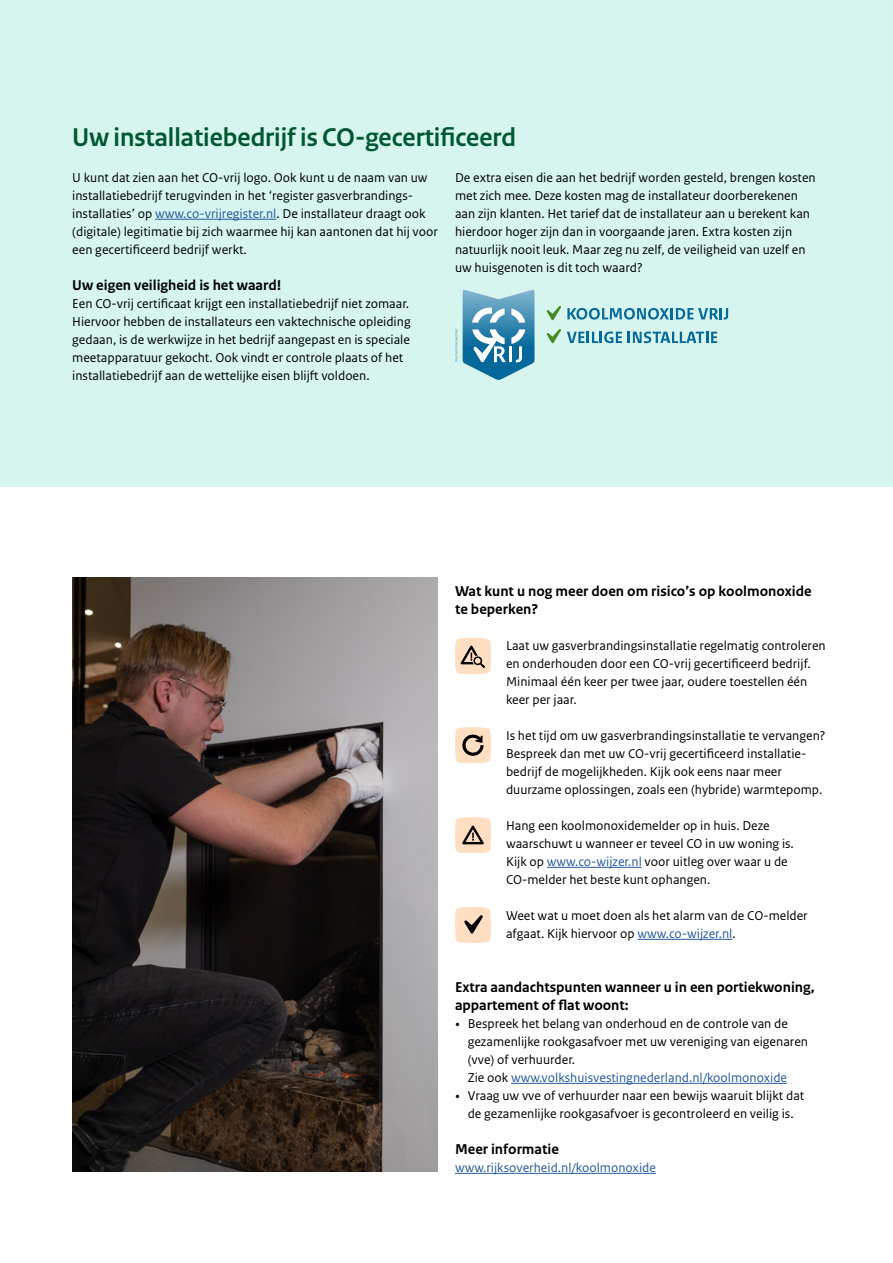
<style>
.page{position:relative;width:893px;height:1263px;background:#fff}
.page>*{position:absolute;margin:0;border:0;box-sizing:border-box;transform-origin:0 0}
.H2_03_RO_Kop{font:700 27px "Rijksoverheid Sans Heading";color:#005832}
.H4_05_RO_Alineakop_S{font:700 15px/18px "Rijksoverheid Sans Text";color:#000}
.P_10_RO_Broodtekst_S{font:700 15px/18px "Rijksoverheid Sans Text";color:#000}
.P_10_RO_Broodtekst_S-2{font:13.5px/18px "Rijksoverheid Sans Text";color:#000}
.P_10_RO_Broodtekst_S-3{font:13.5px "Rijksoverheid Sans Text";color:#245a9c}
.s1{color:#245a9c}
.s2{font-family:"Rijksoverheid Serif"}
</style>
<div class="page">
<div style="left:0;top:0;width:893px;height:487px;background:#d6f5ee"></div>
<img style="left:72px;top:578px;width:366px;height:594px">
<svg style="left:567px;top:308px;width:161px;height:12px"></svg>
<svg style="left:567px;top:332px;width:55px;height:11px"></svg>
<svg style="left:628px;top:332px;width:89px;height:11px"></svg>
<svg style="left:455px;top:290px;width:79px;height:90px"></svg>
<svg style="left:547px;top:306px;width:14px;height:14px"></svg>
<svg style="left:547px;top:329px;width:14px;height:14px"></svg>
<hr style="left:547px;top:867px;width:95px;height:1px;background:#245a9c">
<hr style="left:637px;top:939px;width:95px;height:1px;background:#245a9c">
<hr style="left:511px;top:1083px;width:276px;height:1px;background:#245a9c">
<hr style="left:455px;top:1173px;width:201px;height:1px;background:#245a9c">
<svg style="left:455px;top:638px;width:36px;height:36px"></svg>
<svg style="left:455px;top:727px;width:36px;height:36px"></svg>
<svg style="left:455px;top:817px;width:36px;height:36px"></svg>
<svg style="left:455px;top:907px;width:36px;height:36px"></svg>
<hr style="left:155px;top:219px;width:121px;height:1px;background:#245a9c">
<h2 class="H2_03_RO_Kop" style="left:72px;top:122px;width:445px">Uw installatiebedrijf is CO-gecertificeerd</h2>
<p class="P_10_RO_Broodtekst_S-2" style="left:72px;top:169px;width:367px">U kunt dat zien aan het CO-vrij logo. Ook kunt u de naam van uw installatiebedrijf terugvinden in het ‘register gasverbrandings&shy;installaties’ op <span class="s1">www.co-vrijregister.nl</span>. De installateur draagt ook (digitale) legitimatie bij zich waarmee hij kan aantonen dat hij voor een gecertificeerd bedrijf werkt.</p>
<h4 class="H4_05_RO_Alineakop_S" style="left:72px;top:276px;width:211px">Uw eigen veiligheid is het waard!</h4>
<p class="P_10_RO_Broodtekst_S-2" style="left:72px;top:295px;width:340px">Een CO-vrij certificaat krijgt een installatiebedrijf niet zomaar.<br>Hiervoor hebben de installateurs een vaktechnische opleiding gedaan, is de werkwijze in het bedrijf aangepast en is speciale meetapparatuur gekocht. Ook vindt er controle plaats of het installatiebedrijf aan de wettelijke eisen blijft voldoen.</p>
<p class="P_10_RO_Broodtekst_S-2" style="left:455px;top:169px;width:362px">De extra eisen die aan het bedrijf worden gesteld, brengen kosten met zich mee. Deze kosten mag de installateur doorberekenen aan zijn klanten. Het tarief dat de installateur aan u berekent kan hierdoor hoger zijn dan in voorgaande jaren. Extra kosten zijn natuurlijk nooit leuk. Maar zeg nu zelf, de veiligheid van uzelf en uw huisgenoten is dit toch waard?</p>
<p class="P_10_RO_Broodtekst_S" style="left:455px;top:582px;width:358px">Wat kunt u nog meer doen om risico’s op koolmonoxide te beperken?</p>
<p class="P_10_RO_Broodtekst_S-2" style="left:506px;top:637px;width:321px">Laat uw gasverbrandingsinstallatie regelmatig controleren en onderhouden door een CO-vrij gecertificeerd bedrijf.<br>Minimaal één keer per twee jaar, oudere toestellen één keer per jaar.</p>
<p class="P_10_RO_Broodtekst_S-2" style="left:506px;top:727px;width:321px">Is het tijd om uw gasverbrandingsinstallatie te vervangen?<br>Bespreek dan met uw CO-vrij gecertificeerd installatie-</p>
<p class="P_10_RO_Broodtekst_S-2" style="left:506px;top:763px;width:318px">bedrijf de mogelijkheden. Kijk ook eens naar meer duurzame oplossingen, zoals een (hybride) warmtepomp.</p>
<p class="P_10_RO_Broodtekst_S-2" style="left:506px;top:817px;width:289px">Hang een koolmonoxidemelder op in huis. Deze waarschuwt u wanneer er teveel CO in uw woning is.</p>
<p class="P_10_RO_Broodtekst_S-2" style="left:506px;top:853px;width:283px">Kijk op <span class="s1">www.co-wijzer.nl</span> voor uitleg over waar u de<br>CO-melder het beste kunt ophangen.</p>
<p class="P_10_RO_Broodtekst_S-2" style="left:506px;top:907px;width:303px">Weet wat u moet doen als het alarm van de CO-melder afgaat. Kijk hiervoor op <span class="s1">www.co-wijzer.nl</span>.</p>
<h4 class="H4_05_RO_Alineakop_S" style="left:455px;top:978px;width:361px">Extra aandachtspunten wanneer u in een portiekwoning, appartement of flat woont:</h4>
<p class="P_10_RO_Broodtekst_S-2" style="left:468px;top:1015px;width:342px;text-indent:-13px"><span class="s2">•</span> Bespreek het belang van onderhoud en de controle van de gezamenlijke rookgasafvoer met uw vereniging van eigenaren (vve) of verhuurder.<br>Zie ook <span class="s1">www.volkshuisvestingnederland.nl/koolmonoxide</span></p>
<p class="P_10_RO_Broodtekst_S-2" style="left:455px;top:1087px;width:351px;text-align:center"><span class="s2">•</span> Vraag uw vve of verhuurder naar een bewijs waaruit blijkt dat de gezamenlijke rookgasafvoer is gecontroleerd en veilig is.</p>
<h4 class="H4_05_RO_Alineakop_S" style="left:455px;top:1140px;width:105px">Meer informatie</h4>
<p class="P_10_RO_Broodtekst_S-3" style="left:455px;top:1160px;width:202px">www.rijksoverheid.nl/koolmonoxide</p>
</div>
